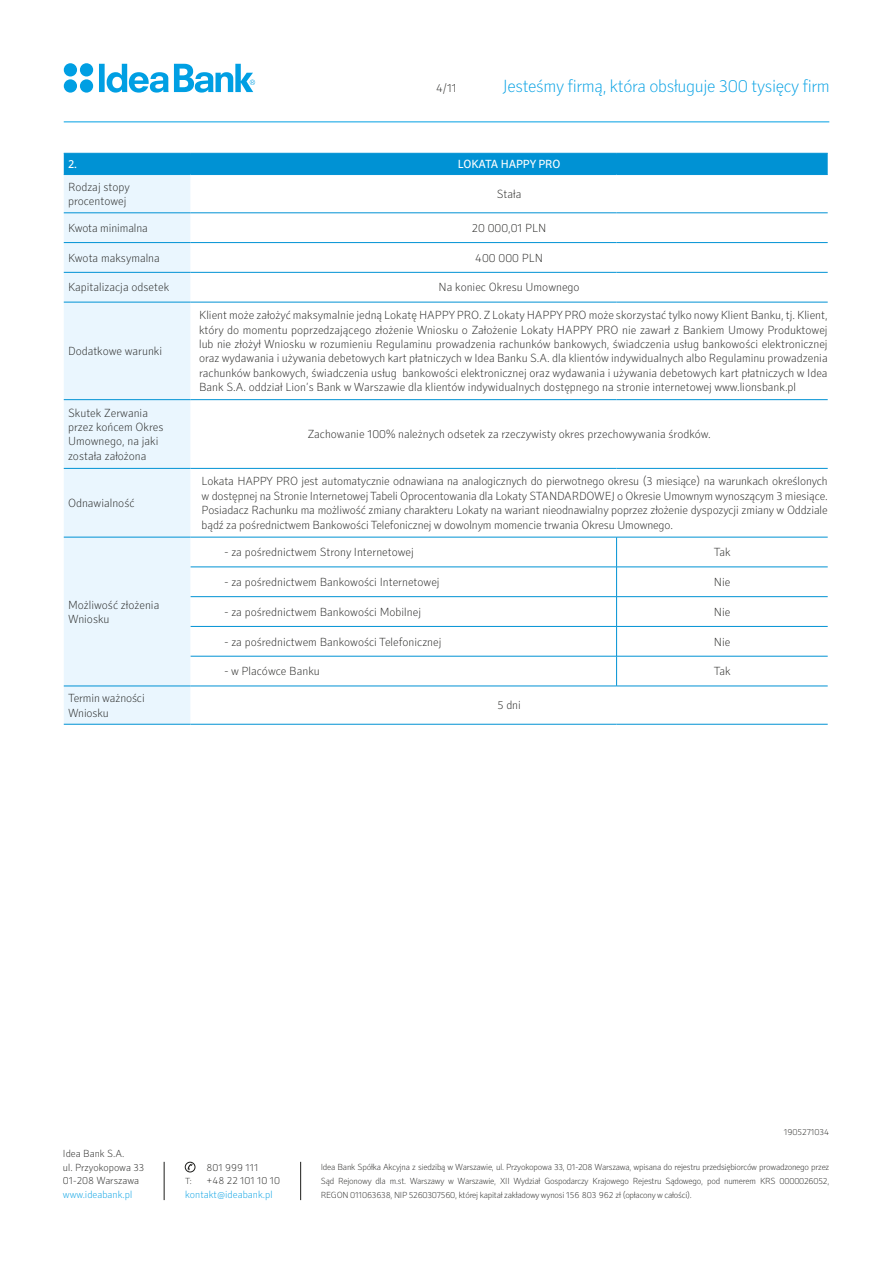
<style>
.page{position:relative;width:893px;height:1263px;background:#fff}
.page>*{position:absolute;margin:0;border:0;box-sizing:border-box;transform-origin:0 0}
.t1{font:100 18px "Secca";letter-spacing:-.02em;color:#009fe3}
.t2{font:100 12px/14.4px "Secca";color:#1d1d1b}
.t3{font:12px "Secca";letter-spacing:-.01em;color:#fff}
.t4{font:100 10.5px/13.5px "Secca";color:#1d1d1b}
.t5{font:100 10.5px "Secca";color:#009fe3}
.t6{font:100 9px/13.8px "Secca";letter-spacing:-.025em;color:#1d1d1b;text-align:justify}
</style>
<div class="page">
<hr style="left:164px;top:1162px;width:1px;height:38px;background:#1d1d1b">
<hr style="left:300px;top:1162px;width:1px;height:38px;background:#1d1d1b">
<svg style="left:187px;top:1164px;width:6px;height:6px"></svg>
<div style="left:185px;top:1162px;width:10px;height:10px;border:1px solid #1d1d1b;border-radius:50%"></div>
<svg style="left:64px;top:63px;width:29px;height:30px"></svg>
<svg style="left:99px;top:64px;width:156px;height:29px"></svg>
<hr style="left:64px;top:122px;width:765px;height:1px;background:#009fe3">
<div style="left:64px;top:154px;width:764px;height:20px;background:#0092d4"></div>
<div style="left:64px;top:175px;width:127px;height:549px;background:#eaf6fe"></div>
<svg style="left:191px;top:212px;width:637px;height:512px"></svg>
<hr style="left:64px;top:213px;width:127px;height:1px;background:#0092d4">
<hr style="left:64px;top:242px;width:127px;height:1px;background:#0092d4">
<hr style="left:64px;top:272px;width:127px;height:1px;background:#0092d4">
<hr style="left:64px;top:302px;width:127px;height:1px;background:#0092d4">
<hr style="left:64px;top:399px;width:127px;height:1px;background:#0092d4">
<hr style="left:64px;top:468px;width:127px;height:1px;background:#0092d4">
<hr style="left:64px;top:537px;width:127px;height:1px;background:#0092d4">
<hr style="left:64px;top:686px;width:127px;height:1px;background:#0092d4">
<hr style="left:191px;top:567px;width:426px;height:1px;background:#0092d4">
<hr style="left:191px;top:596px;width:426px;height:1px;background:#0092d4">
<hr style="left:191px;top:626px;width:426px;height:1px;background:#0092d4">
<hr style="left:191px;top:656px;width:426px;height:1px;background:#0092d4">
<hr style="left:64px;top:724px;width:127px;height:1px;background:#0092d4">
<hr style="left:64px;top:153px;width:127px;height:1px;background:#0092d4">
<hr style="left:64px;top:174px;width:127px;height:1px;background:#0092d4">
<hr style="left:191px;top:153px;width:426px;height:1px;background:#0092d4">
<hr style="left:617px;top:153px;width:211px;height:1px;background:#0092d4">
<hr style="left:191px;top:174px;width:426px;height:1px;background:#0092d4">
<hr style="left:617px;top:174px;width:211px;height:1px;background:#0092d4">
<hr style="left:191px;top:213px;width:426px;height:1px;background:#0092d4">
<hr style="left:617px;top:213px;width:211px;height:1px;background:#0092d4">
<hr style="left:191px;top:242px;width:426px;height:1px;background:#0092d4">
<hr style="left:617px;top:242px;width:211px;height:1px;background:#0092d4">
<hr style="left:191px;top:272px;width:426px;height:1px;background:#0092d4">
<hr style="left:617px;top:272px;width:211px;height:1px;background:#0092d4">
<hr style="left:191px;top:302px;width:426px;height:1px;background:#0092d4">
<hr style="left:617px;top:302px;width:211px;height:1px;background:#0092d4">
<hr style="left:191px;top:399px;width:426px;height:1px;background:#0092d4">
<hr style="left:617px;top:399px;width:211px;height:1px;background:#0092d4">
<hr style="left:191px;top:468px;width:426px;height:1px;background:#0092d4">
<hr style="left:617px;top:468px;width:211px;height:1px;background:#0092d4">
<hr style="left:191px;top:537px;width:426px;height:1px;background:#0092d4">
<hr style="left:617px;top:537px;width:211px;height:1px;background:#0092d4">
<hr style="left:616px;top:537px;width:1px;height:30px;background:#0092d4">
<hr style="left:617px;top:567px;width:211px;height:1px;background:#0092d4">
<hr style="left:617px;top:596px;width:211px;height:1px;background:#0092d4">
<hr style="left:617px;top:626px;width:211px;height:1px;background:#0092d4">
<svg style="left:616px;top:567px;width:1px;height:89px"></svg>
<hr style="left:617px;top:656px;width:211px;height:1px;background:#0092d4">
<hr style="left:616px;top:656px;width:1px;height:30px;background:#0092d4">
<hr style="left:191px;top:686px;width:426px;height:1px;background:#0092d4">
<hr style="left:617px;top:686px;width:211px;height:1px;background:#0092d4">
<hr style="left:191px;top:724px;width:426px;height:1px;background:#0092d4">
<hr style="left:617px;top:724px;width:211px;height:1px;background:#0092d4">
<p class="t2" style="left:436px;top:81px;width:22px">4/11</p>
<h1 class="t1" style="left:502px;top:75px;width:329px">Jesteśmy firmą, która obsługuje 300 tysięcy firm</h1>
<p class="t3" style="left:68px;top:157px;width:10px">2.</p>
<p class="t3" style="left:458px;top:157px;width:29px">LOKATA</p>
<p class="t3" style="left:501px;top:157px;width:61px">HAPPY PRO</p>
<p class="t2" style="left:68px;top:180px;width:63px">Rodzaj stopy procentowej</p>
<p class="t2" style="left:497px;top:187px;width:26px">Stała</p>
<p class="t2" style="left:68px;top:221px;width:81px">Kwota minimalna</p>
<p class="t2" style="left:472px;top:221px;width:76px">20 000,01 PLN</p>
<p class="t2" style="left:68px;top:251px;width:93px">Kwota maksymalna</p>
<p class="t2" style="left:475px;top:251px;width:69px">400 000 PLN</p>
<p class="t2" style="left:68px;top:281px;width:103px">Kapitalizacja odsetek</p>
<p class="t2" style="left:439px;top:281px;width:143px">Na koniec Okresu Umownego</p>
<p class="t2" style="left:68px;top:344px;width:96px">Dodatkowe warunki</p>
<p class="t2" style="left:68px;top:406px;width:97px">Skutek Zerwania przez końcem Okres<br>Umownego, na jaki została założona</p>
<p class="t2" style="left:68px;top:496px;width:68px">Odnawialność</p>
<p class="t2" style="left:68px;top:598px;width:93px">Możliwość złożenia<br>Wniosku</p>
<p class="t2" style="left:199px;top:308px;width:630px;text-align:justify">Klient może założyć maksymalnie jedną Lokatę HAPPY PRO. Z Lokaty HAPPY PRO może skorzystać tylko nowy Klient Banku, tj. Klient, który do momentu poprzedzającego złożenie Wniosku o Założenie Lokaty HAPPY PRO nie zawarł z Bankiem Umowy Produktowej lub nie złożył Wniosku w rozumieniu Regulaminu prowadzenia rachunków bankowych, świadczenia usług bankowości elektronicznej oraz wydawania i używania debetowych kart płatniczych w Idea Banku S.A. dla klientów indywidualnych albo Regulaminu prowadzenia rachunków bankowych, świadczenia usług bankowości elektronicznej oraz wydawania i używania debetowych kart płatniczych w Idea Bank S.A. oddział Lion’s Bank w Warszawie dla klientów indywidualnych dostępnego na stronie internetowej www.lionsbank.pl</p>
<p class="t2" style="left:308px;top:427px;width:404px">Zachowanie 100% należnych odsetek za rzeczywisty okres przechowywania środków.</p>
<p class="t2" style="left:202px;top:475px;width:628px;text-align:justify">Lokata HAPPY PRO jest automatycznie odnawiana na analogicznych do pierwotnego okresu (3 miesiące) na warunkach określonych w dostępnej na Stronie Internetowej Tabeli Oprocentowania dla Lokaty STANDARDOWEJ o Okresie Umownym wynoszącym 3 miesiące.<br>Posiadacz Rachunku ma możliwość zmiany charakteru Lokaty na wariant nieodnawialny poprzez złożenie dyspozycji zmiany w Oddziale bądź za pośrednictwem Bankowości Telefonicznej w dowolnym momencie trwania Okresu Umownego.</p>
<p class="t2" style="left:225px;top:545px;width:191px">- za pośrednictwem Strony Internetowej</p>
<p class="t2" style="left:714px;top:545px;width:18px">Tak</p>
<p class="t2" style="left:225px;top:575px;width:217px">- za pośrednictwem Bankowości Internetowej</p>
<p class="t2" style="left:714px;top:575px;width:18px">Nie</p>
<p class="t2" style="left:225px;top:605px;width:198px">- za pośrednictwem Bankowości Mobilnej</p>
<p class="t2" style="left:714px;top:605px;width:18px">Nie</p>
<p class="t2" style="left:225px;top:635px;width:218px">- za pośrednictwem Bankowości Telefonicznej</p>
<p class="t2" style="left:714px;top:635px;width:18px">Nie</p>
<p class="t2" style="left:225px;top:664px;width:97px">- w Placówce Banku</p>
<p class="t2" style="left:714px;top:664px;width:18px">Tak</p>
<p class="t2" style="left:68px;top:691px;width:78px">Termin ważności<br>Wniosku</p>
<p class="t2" style="left:497px;top:698px;width:25px">5 dni</p>
<p class="t6" style="left:784px;top:1126px;width:47px">1905271034</p>
<p class="t4" style="left:63px;top:1147px;width:83px">Idea Bank S.A.<br>ul. Przyokopowa 33<br>01-208 Warszawa</p>
<p class="t5" style="left:63px;top:1188px;width:71px">www.ideabank.pl</p>
<p class="t4" style="left:206px;top:1161px;width:54px">801 999 111</p>
<p class="t6" style="left:185px;top:1174px;width:8px">T:</p>
<p class="t4" style="left:206px;top:1174px;width:75px">+48 22 101 10 10</p>
<p class="t5" style="left:185px;top:1188px;width:89px">kontakt@ideabank.pl</p>
<p class="t6" style="left:321px;top:1161px;width:510px">Idea Bank Spółka Akcyjna z siedzibą w Warszawie, ul. Przyokopowa 33, 01-208 Warszawa, wpisana do rejestru przedsiębiorców prowadzonego przez Sąd Rejonowy dla m.st. Warszawy w Warszawie, XII Wydział Gospodarczy Krajowego Rejestru Sądowego, pod numerem KRS 0000026052, REGON 011063638, NIP 5260307560, której kapitał zakładowy wynosi 156 803 962 zł (opłacony w całości).</p>
</div>
